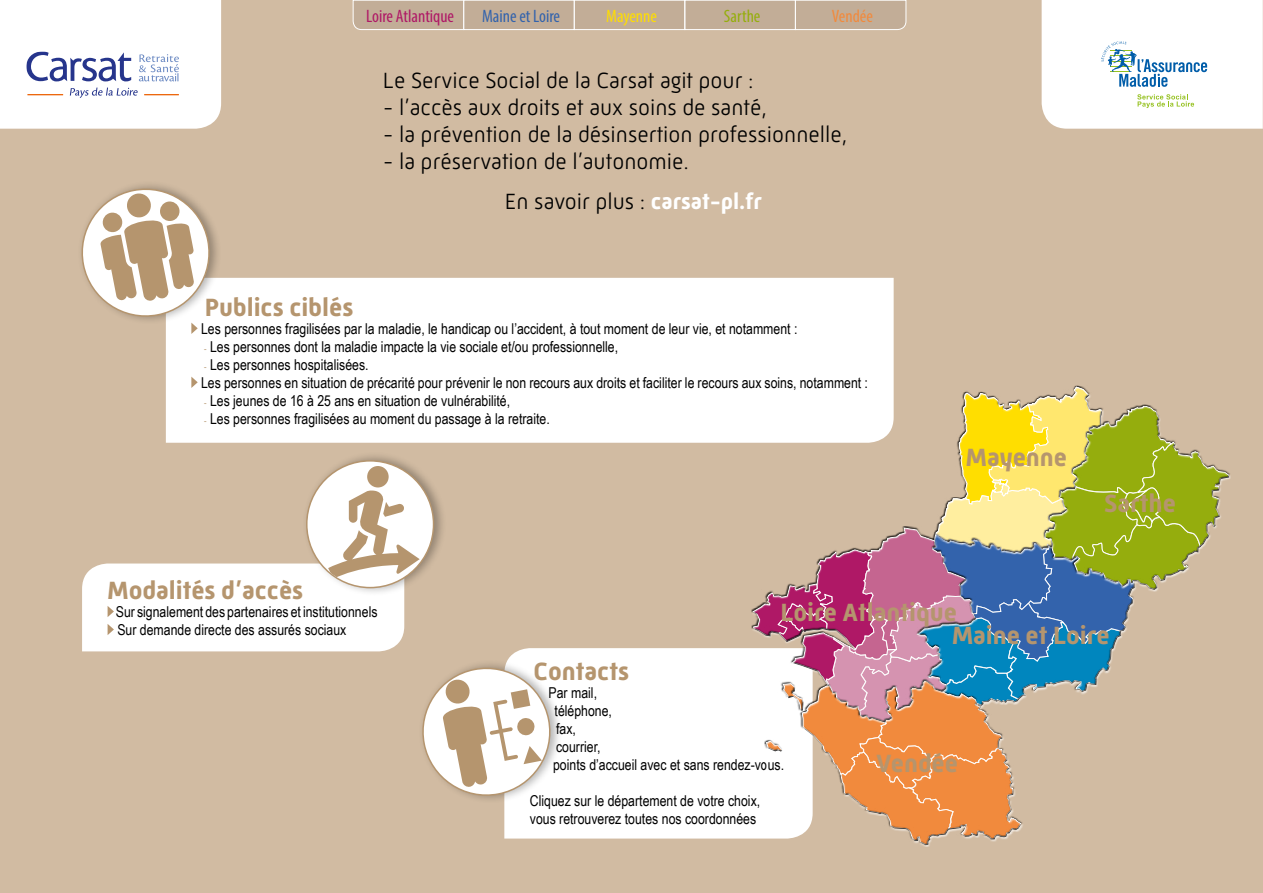
<style>
.page{position:relative;width:1263px;height:893px;background:#d1bba2}
.page>*{position:absolute;margin:0;border:0;box-sizing:border-box;transform-origin:0 0}
.t1{font:700 25.5px "Mic 32 New";color:#b5956e}
.t2{font:300 22.5px/39.8px "Mic 32 New";color:#000}
.t3{font:condensed 18px "Myriad Pro";color:#af1866}
.t4{font:condensed 18px "Myriad Pro";color:#3363ac}
.t5{font:condensed 18px "Myriad Pro";color:#ffde00}
.t6{font:condensed 18px "Myriad Pro";color:#95ad0d}
.t7{font:condensed 18px "Myriad Pro";color:#f18a3d}
.t8{font:15px/18px "Arial Narrow";color:#000}
.s1{font-weight:700;color:#fff}
.s2{font-size:9px;color:#b5956e}
</style>
<div class="page">
<svg style="left:353px;top:0;width:110px;height:30px"></svg>
<div style="left:464px;top:0;width:110px;height:30px;background:#c2ad97"></div>
<div style="left:463px;top:0;width:111px;height:30px;border:1px solid #fff"></div>
<div style="left:574px;top:0;width:111px;height:30px;background:#c2ad97"></div>
<div style="left:574px;top:0;width:111px;height:30px;border:1px solid #fff"></div>
<div style="left:685px;top:0;width:110px;height:30px;background:#c2ad97"></div>
<div style="left:685px;top:0;width:110px;height:30px;border:1px solid #fff"></div>
<svg style="left:795px;top:0;width:111px;height:30px"></svg>
<svg style="left:0;top:0;width:221px;height:129px;background:#f4f4f8"></svg>
<svg style="left:1042px;top:0;width:221px;height:129px;background:#f5f8f9"></svg>
<div style="left:166px;top:278px;width:728px;height:165px;background:#fff"></div>
<svg style="left:191px;top:377px;width:7px;height:11px"></svg>
<div style="left:504px;top:648px;width:249px;height:190px;background:#fff"></div>
<div style="left:77px;top:179px;width:145px;height:145px;background:#000;opacity:.3"></div>
<svg style="left:77px;top:184px;width:137px;height:150px"></svg>
<div style="left:302px;top:451px;width:145px;height:145px;background:#000;opacity:.3"></div>
<div style="left:307px;top:461px;width:126px;height:127px;background:#fff;border-radius:50%"></div>
<div style="left:367px;top:466px;width:22px;height:21px;background:#b5956e;border-radius:50%"></div>
<svg style="left:82px;top:490px;width:338px;height:161px"></svg>
<div style="left:418px;top:659px;width:145px;height:144px;background:#000;opacity:.3"></div>
<svg style="left:418px;top:663px;width:137px;height:138px"></svg>
<svg style="left:753px;top:387px;width:476px;height:458px"></svg>
<div style="left:751px;top:526px;width:225px;height:190px;background:#fff;opacity:.75"></div>
<div style="left:751px;top:530px;width:227px;height:194px;background:#000;opacity:.75"></div>
<p class="t3" style="left:366px;top:5px;width:89px">Loire Atlantique</p>
<p class="t4" style="left:482px;top:5px;width:80px">Maine et Loire</p>
<p class="t5" style="left:606px;top:5px;width:52px">Mayenne</p>
<p class="t6" style="left:724px;top:5px;width:38px">Sarthe</p>
<p class="t7" style="left:832px;top:5px;width:42px">Vendée</p>
<h2 class="t2" style="left:383px;top:60px;width:372px">Le Service Social de la Carsat agit pour :</h2>
<h2 class="t2" style="left:383px;top:87px;width:386px">- l’accès aux droits et aux soins de santé,</h2>
<h2 class="t2" style="left:383px;top:114px;width:466px">- la prévention de la désinsertion professionnelle,</h2>
<h2 class="t2" style="left:505px;top:141px;width:258px;text-indent:-122px">- la préservation de l’autonomie.<br>En savoir plus : <span class="s1">carsat-pl.fr</span></h2>
<h1 class="t1" style="left:205px;top:293px;width:150px">Publics ciblés</h1>
<p class="t8" style="left:201px;top:319px;width:598px">Les personnes fragilisées par la maladie, le handicap ou l’accident, à tout moment de leur vie, et notamment :</p>
<p class="t8" style="left:204px;top:337px;width:416px"><span class="s2">-</span> Les personnes dont la maladie impacte la vie sociale et/ou professionnelle,</p>
<p class="t8" style="left:201px;top:355px;width:668px"><span class="s2">-</span> Les personnes hospitalisées.<br>Les personnes en situation de précarité pour prévenir le non recours aux droits et faciliter le recours aux soins, notamment :</p>
<p class="t8" style="left:204px;top:391px;width:308px"><span class="s2">-</span> Les jeunes de 16 à 25 ans en situation de vulnérabilité,</p>
<p class="t8" style="left:204px;top:409px;width:347px"><span class="s2">-</span> Les personnes fragilisées au moment du passage à la retraite.</p>
<h1 class="t1" style="left:966px;top:442px;width:103px">Mayenne</h1>
<h1 class="t1" style="left:1104px;top:489px;width:73px">Sarthe</h1>
<h1 class="t1" style="left:108px;top:576px;width:197px">Modalités d’accès</h1>
<p class="t8" style="left:116px;top:602px;width:263px">Sur signalement des partenaires et institutionnels<br>Sur demande directe des assurés sociaux</p>
<h1 class="t1" style="left:780px;top:597px;width:178px">Loire Atlantique</h1>
<h1 class="t1" style="left:952px;top:621px;width:159px">Maine et Loire</h1>
<h1 class="t1" style="left:534px;top:657px;width:97px">Contacts</h1>
<p class="t8" style="left:553px;top:683px;width:233px;text-indent:-4px">Par mail,<br>téléphone,<br>fax,<br>courrier,<br>points d’accueil avec et sans rendez-vous.</p>
<p class="t8" style="left:530px;top:791px;width:232px">Cliquez sur le département de votre choix, vous retrouverez toutes nos coordonnées</p>
<h1 class="t1" style="left:876px;top:749px;width:83px">Vendée</h1>
</div>
